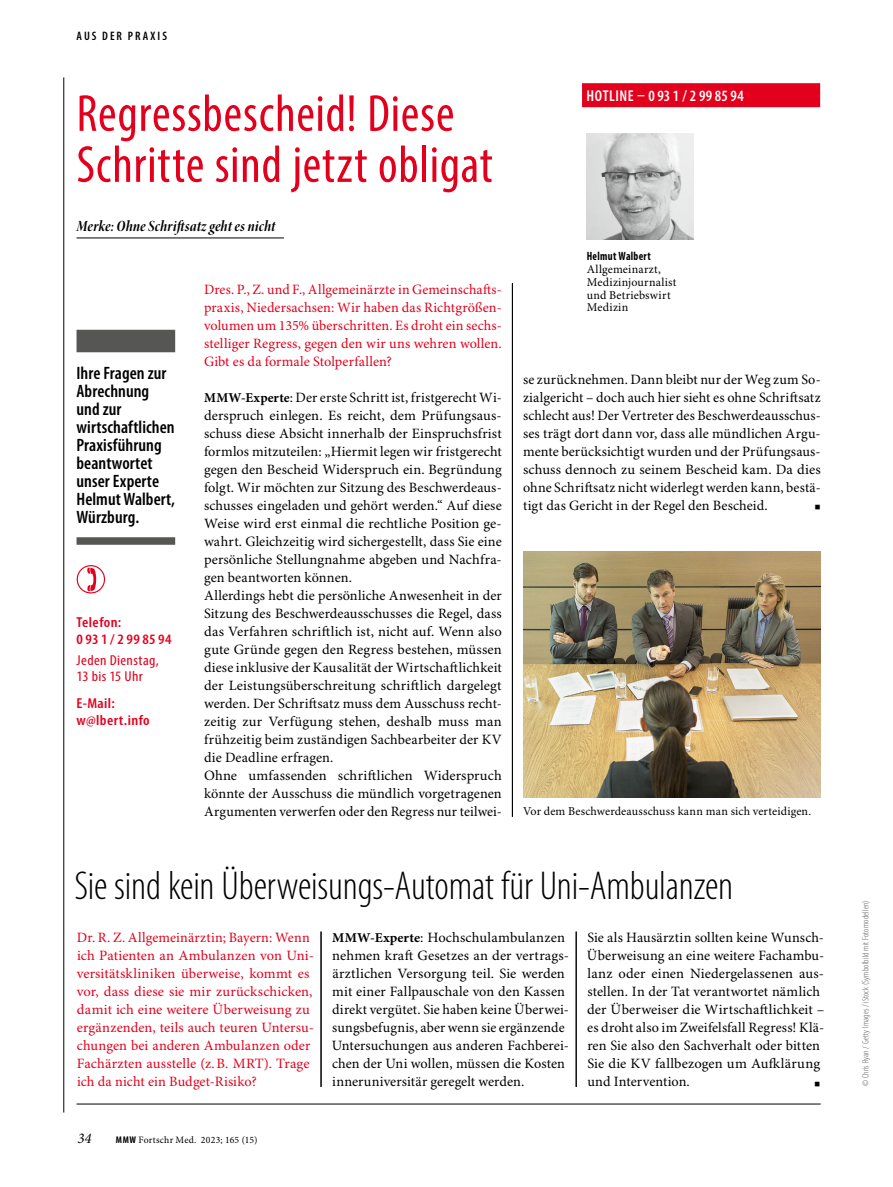
<style>
.page{position:relative;width:893px;height:1187px;background:#fff}
.page>*{position:absolute;margin:0;border:0;box-sizing:border-box;transform-origin:0 0}
.Title_kleinrot{font:condensed 52.5px/51px "Myriad Pro";letter-spacing:.015em;color:#e3001d}
.Title_klein_schmalro{font:300 condensed 40.5px "Myriad Pro";letter-spacing:-.005em;color:#000}
.t1{font:600 condensed 18px/18px "Myriad Pro";letter-spacing:.005em;color:#000}
.SuperTitle_1{font:15.75px "Minion Pro Bold Cn It Disp";letter-spacing:.005em;color:#000}
.t2{font:600 condensed 15.75px "Myriad Pro";letter-spacing:.035em;color:#fff}
.t3{font:italic 14.85px "Minion Pro";color:#000}
.t4{font:600 condensed 14.4px/16.5px "Myriad Pro";letter-spacing:.03em;color:#e3001d;scale:1.1 1}
.t5{font:condensed 14.4px/16.5px "Myriad Pro";letter-spacing:.025em;color:#e3001d;scale:1.1 1}
.Para_x{font:14.25px/18px "Minion Pro";letter-spacing:.005em;color:#000;text-align:justify}
.Para_Answer_x{font:14.25px/18px "Minion Pro";letter-spacing:.005em;color:#000}
.Trailer_kleinrot{font:14.25px/18px "Minion Pro";letter-spacing:.005em;color:#e3001d}
.t6{font:600 condensed 12.3px "Myriad Pro";letter-spacing:.165em;color:#000}
.Image_Caption_x{font:12px/12.8px "Minion Pro";letter-spacing:.015em;color:#000}
.Image_Caption_Author{font:700 condensed 12px "Myriad Pro";letter-spacing:.03em;color:#000;scale:.9 1}
.Para_x-2{font:10.5px "Arial Unicode MS";color:#000}
.t7{font:9.75px "Minion Pro";letter-spacing:.02em;color:#000}
.Image_Source_x{font:300 condensed 9px "Myriad Pro";letter-spacing:.02em;color:#565655}
.s1{font-weight:700;font-size:13.5px}
.s2{font-family:"Myriad Pro";font-weight:700;font-stretch:condensed}
</style>
<div class="page">
<hr style="left:77px;top:1103px;width:744px;height:1px;background:#000">
<hr style="left:64px;top:77px;width:1px;height:1035px;background:#000">
<div style="left:582px;top:83px;width:238px;height:24px;background:#e3001d"></div>
<div style="left:77px;top:330px;width:98px;height:22px;background:#565655"></div>
<div style="left:77px;top:537px;width:98px;height:7px;background:#565655"></div>
<img style="left:587px;top:133px;width:106px;height:107px">
<hr style="left:321px;top:931px;width:1px;height:155px;background:#000">
<hr style="left:576px;top:931px;width:1px;height:155px;background:#000">
<hr style="left:512px;top:283px;width:1px;height:533px;background:#000">
<hr style="left:77px;top:238px;width:207px;height:1px;background:#000">
<img style="left:523px;top:551px;width:298px;height:246px">
<svg style="left:77px;top:565px;width:28px;height:28px"></svg>
<p class="t6" style="left:77px;top:29px;width:92px">AUS DER PRAXIS</p>
<p class="Title_kleinrot" style="left:77px;top:87px;width:418px">Regressbescheid! Diese<br>Schritte sind jetzt obligat</p>
<p class="SuperTitle_1" style="left:77px;top:216px;width:200px">Merke: Ohne Schriftsatz geht es nicht</p>
<p class="t1" style="left:77px;top:364px;width:100px">Ihre Fragen zur<br>Abrechnung und zur wirtschaftlichen<br>Praxisführung beantwortet unser Experte<br>Helmut Walbert,<br>Würzburg.</p>
<p class="t4" style="left:77px;top:614px;width:88px">Telefon:<br>0931/2998594</p>
<p class="t5" style="left:77px;top:651px;width:76px">Jeden Dienstag,<br>13 bis 15 Uhr</p>
<p class="t4" style="left:77px;top:695px;width:68px">E-Mail: w@lbert.info</p>
<p class="Trailer_kleinrot" style="left:204px;top:280px;width:299px;text-align:justify">Dres. P., Z. und F., Allgemeinärzte in Gemeinschafts&shy;praxis, Niedersachsen: Wir haben das Richtgrößen&shy;volumen um 135% überschritten. Es droht ein sechs&shy;stelliger Regress, gegen den wir uns wehren wollen.<br>Gibt es da formale Stolperfallen?</p>
<p class="Para_Answer_x" style="left:204px;top:388px;width:299px;text-align:justify"><span class="s1">MMW-Experte</span>: Der erste Schritt ist, fristgerecht Wi&shy;derspruch einlegen. Es reicht, dem Prüfungsaus&shy;schuss diese Absicht innerhalb der Einspruchsfrist formlos mitzuteilen: „Hiermit legen wir fristgerecht gegen den Bescheid Widerspruch ein. Begründung folgt. Wir möchten zur Sitzung des Beschwerdeaus&shy;schusses eingeladen und gehört werden.“ Auf diese Weise wird erst einmal die rechtliche Position ge&shy;wahrt. Gleichzeitig wird sichergestellt, dass Sie eine persönliche Stellungnahme abgeben und Nachfra&shy;gen beantworten können.</p>
<p class="Para_x" style="left:204px;top:586px;width:299px">Allerdings hebt die persönliche Anwesenheit in der Sitzung des Beschwerdeausschusses die Regel, dass das Verfahren schriftlich ist, nicht auf. Wenn also gute Gründe gegen den Regress bestehen, müssen diese inklusive der Kausalität der Wirtschaftlichkeit der Leistungsüberschreitung schriftlich dargelegt werden. Der Schriftsatz muss dem Ausschuss recht&shy;zeitig zur Verfügung stehen, deshalb muss man frühzeitig beim zuständigen Sachbearbeiter der KV die Deadline erfragen.</p>
<p class="Para_x" style="left:204px;top:766px;width:299px">Ohne umfassenden schriftlichen Widerspruch könnte der Ausschuss die mündlich vorgetragenen Argumenten verwerfen oder den Regress nur teilwei-</p>
<p class="t2" style="left:586px;top:87px;width:159px">HOTLINE – 0 93 1 / 2 99 85 94</p>
<p class="Image_Caption_Author" style="left:587px;top:249px;width:72px">Helmut Walbert</p>
<p class="Image_Caption_x" style="left:587px;top:263px;width:91px">Allgemeinarzt,<br>Medizinjournalist und Betriebswirt<br>Medizin</p>
<p class="Para_x" style="left:523px;top:370px;width:299px">se zurücknehmen. Dann bleibt nur der Weg zum So&shy;zialgericht – doch auch hier sieht es ohne Schriftsatz schlecht aus! Der Vertreter des Beschwerdeausschus&shy;ses trägt dort dann vor, dass alle mündlichen Argu&shy;mente berücksichtigt wurden und der Prüfungsaus&shy;schuss dennoch zu seinem Bescheid kam. Da dies ohne Schriftsatz nicht widerlegt werden kann, bestä&shy;tigt das Gericht in der Regel den Bescheid.</p>
<p class="Para_x-2" style="left:814px;top:500px;width:8px">■</p>
<p class="Image_Caption_x" style="left:523px;top:805px;width:290px">Vor dem Beschwerdeausschuss kann man sich verteidigen.</p>
<p class="Title_klein_schmalro" style="left:74px;top:864px;width:660px">Sie sind kein Überweisungs-Automat für Uni-Ambulanzen</p>
<p class="Trailer_kleinrot" style="left:77px;top:928px;width:239px">Dr. R. Z. Allgemeinärztin; Bayern: Wenn ich Patienten an Ambulanzen von Uni&shy;versitätskliniken überweise, kommt es vor, dass diese sie mir zurückschicken, damit ich eine weitere Überweisung zu ergänzenden, teils auch teuren Untersu&shy;chungen bei anderen Ambulanzen oder Fachärzten ausstelle (z.B. MRT). Trage ich da nicht ein Budget-Risiko?</p>
<p class="Para_Answer_x" style="left:332px;top:928px;width:239px"><span class="s1">MMW-Experte</span>: Hochschulambulanzen nehmen kraft Gesetzes an der vertrags&shy;ärztlichen Versorgung teil. Sie werden mit einer Fallpauschale von den Kassen direkt vergütet. Sie haben keine Überwei&shy;sungsbefugnis, aber wenn sie ergänzende Untersuchungen aus anderen Fachberei&shy;chen der Uni wollen, müssen die Kosten inneruniversitär geregelt werden.</p>
<p class="Para_x" style="left:587px;top:928px;width:239px;text-align:left">Sie als Hausärztin sollten keine Wunsch-Überweisung an eine weitere Fachambu&shy;lanz oder einen Niedergelassenen aus&shy;stellen. In der Tat verantwortet nämlich der Überweiser die Wirtschaftlichkeit – es droht also im Zweifelsfall Regress! Klä&shy;ren Sie also den Sachverhalt oder bitten Sie die KV fallbezogen um Aufklärung und Intervention.</p>
<p class="Para_x-2" style="left:814px;top:1076px;width:8px">■</p>
<p class="t3" style="left:77px;top:1129px;width:16px">34</p>
<p class="t7" style="left:116px;top:1133px;width:143px"><span class="s2">MMW</span> Fortschr Med. 2023; 165 (15)</p>
<p class="Image_Source_x" style="left:861px;top:1085px;width:187px;rotate:-90deg">© Chris Ryan / Getty Images / iStock (Symbolbild mit Fotomodellen)</p>
</div>
